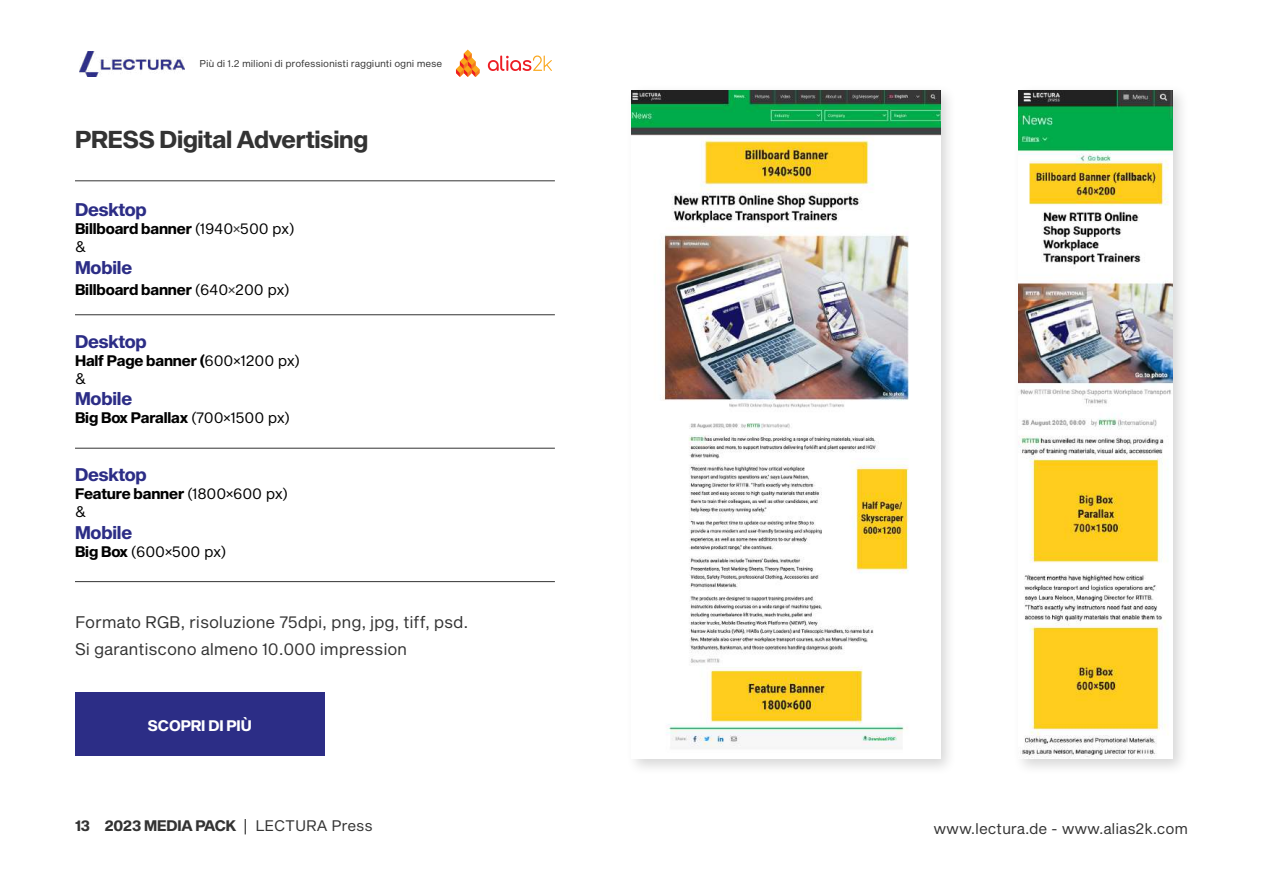
<style>
.page{position:relative;width:1263px;height:893px;background:#fff}
.page>*{position:absolute;margin:0;border:0;box-sizing:border-box;transform-origin:0 0}
.t1{font:24px "Sequel Sans Bold Head";letter-spacing:-.01em;color:#333}
.t2{font:18px "Sequel Sans Bold Head";letter-spacing:-.01em;color:#2c2d86}
.t3{font:16.5px/27px "Sequel Sans Book Body";letter-spacing:-.01em;color:#333}
.t4{font:15px "Sequel Sans Bold Head";letter-spacing:-.01em;color:#000}
.t5{font:15px "Sequel Sans Book Body";letter-spacing:-.01em;color:#333}
.t6{font:15px "Sequel Sans Bold Head";letter-spacing:-.01em;color:#333}
.t7{font:15px "Sequel Sans Book Body";letter-spacing:-.01em;color:#000}
.t8{font:15px "Sequel Sans Bold Head";letter-spacing:-.01em;color:#fff}
.t9{font:9.75px "Sequel Sans Book Body";letter-spacing:-.01em;color:#333}
.s1{font-family:"Sequel Sans Book Body"}
.s2{font-family:"Sequel Sans Book Body";color:#333}
.s3{font-family:"Sequel Sans Bold Head"}
</style>
<div class="page">
<img style="left:80px;top:51px;width:104px;height:26px">
<svg style="left:456px;top:50px;width:23px;height:27px"></svg>
<svg style="left:488px;top:56px;width:64px;height:15px"></svg>
<div style="left:75px;top:693px;width:250px;height:63px;background:#2c2d86"></div>
<div style="left:625px;top:83px;width:332px;height:693px;background:#000;opacity:.16"></div>
<img style="left:631px;top:90px;width:309px;height:669px">
<div style="left:1012px;top:84px;width:177px;height:692px;background:#000;opacity:.16"></div>
<img style="left:1018px;top:90px;width:155px;height:669px">
<hr style="left:75px;top:181px;width:480px;height:1px;background:#333">
<hr style="left:75px;top:314px;width:480px;height:1px;background:#333">
<hr style="left:75px;top:448px;width:480px;height:1px;background:#333">
<hr style="left:75px;top:581px;width:480px;height:1px;background:#333">
<p class="t9" style="left:200px;top:56px;width:244px">Più di 1.2 milioni di professionisti raggiunti ogni mese</p>
<h1 class="t1" style="left:75px;top:122px;width:295px">PRESS Digital Advertising</h1>
<p class="t2" style="left:75px;top:197px;width:73px">Desktop</p>
<p class="t4" style="left:75px;top:218px;width:221px">Billboard banner <span class="s1">(1940</span><span class="s2">×</span><span class="s1">500 px)</span></p>
<p class="t7" style="left:75px;top:236px;width:13px">&amp;</p>
<p class="t2" style="left:75px;top:254px;width:59px">Mobile</p>
<p class="t4" style="left:75px;top:279px;width:216px">Billboard banner <span class="s1">(640</span><span class="s2">×</span><span class="s1">200 px)</span></p>
<p class="t2" style="left:75px;top:328px;width:73px">Desktop</p>
<p class="t4" style="left:75px;top:350px;width:227px">Half Page banner (<span class="s1">600×1200 px)</span></p>
<p class="t7" style="left:75px;top:368px;width:13px">&amp;</p>
<p class="t2" style="left:75px;top:386px;width:59px">Mobile</p>
<p class="t4" style="left:75px;top:407px;width:217px">Big Box Parallax <span class="s1">(700×1500 px)</span></p>
<p class="t2" style="left:75px;top:462px;width:73px">Desktop</p>
<p class="t4" style="left:75px;top:483px;width:215px">Feature banner <span class="s1">(1800×600 px)</span></p>
<p class="t7" style="left:75px;top:501px;width:13px">&amp;</p>
<p class="t2" style="left:75px;top:519px;width:59px">Mobile</p>
<p class="t7" style="left:75px;top:540px;width:153px"><span class="s3">Big Box</span> (600×500 px)</p>
<p class="t3" style="left:75px;top:609px;width:395px">Formato RGB, risoluzione 75dpi, png, jpg, tiff, psd.<br>Si garantiscono almeno 10.000 impression</p>
<p class="t8" style="left:148px;top:715px;width:105px">SCOPRI DI PIÙ</p>
<p class="t6" style="left:75px;top:815px;width:299px">13 2023 MEDIA PACK <span class="s1">| LECTURA Press</span></p>
<p class="t5" style="left:933px;top:818px;width:256px">www.lectura.de - www.alias2k.com</p>
</div>
